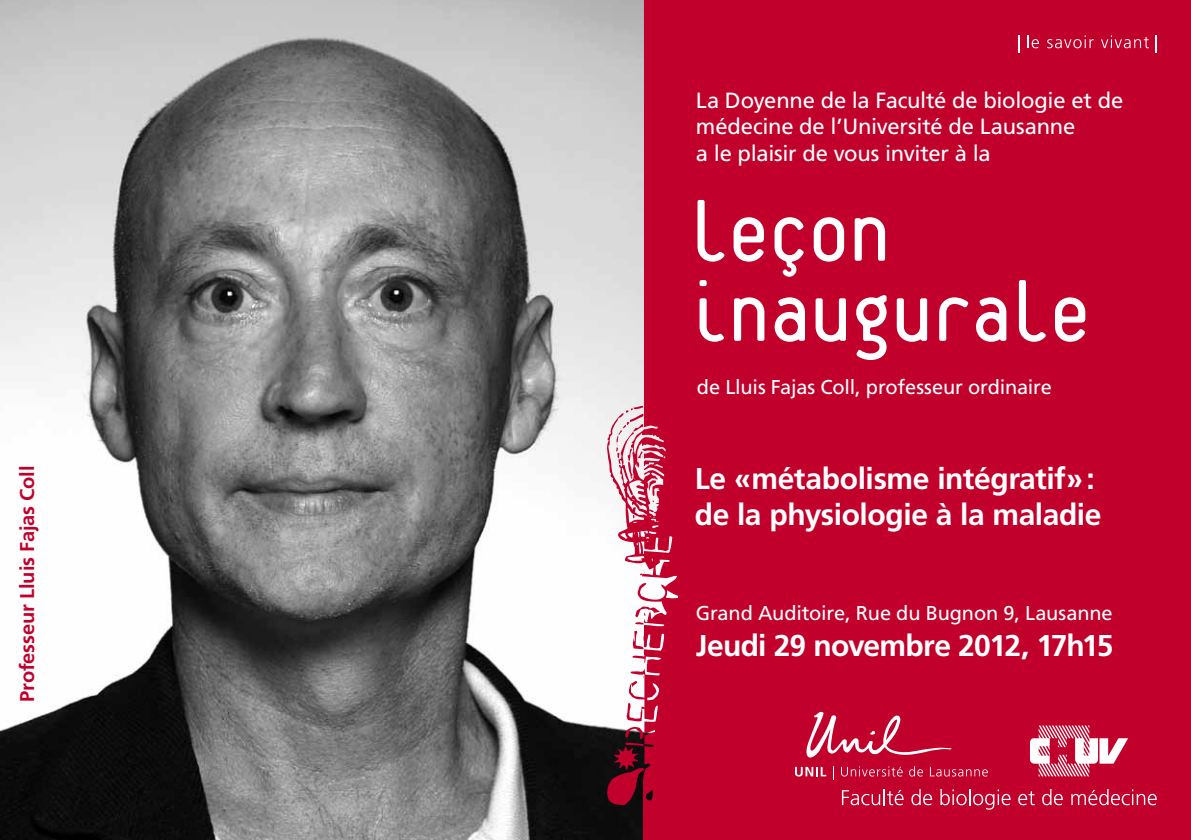
<style>
.page{position:relative;width:1191px;height:840px;background:#fff}
.page>*{position:absolute;margin:0;border:0;box-sizing:border-box;transform-origin:0 0}
.t1{font:92px/80px "Platelet";letter-spacing:-.025em;color:#fff}
.t2{font:700 30px/36.2px "Frutiger LT Std";letter-spacing:-.015em;color:#fff}
.t3{font:22px/26.4px "Frutiger LT Std";letter-spacing:-.01em;color:#fff}
.t4{font:20px "Frutiger LT Std";letter-spacing:-.01em;color:#fff}
.t5{font:700 20px "Frutiger LT Std";letter-spacing:-.005em;color:#c1002b}
</style>
<div class="page">
<img style="left:0;top:0;width:604px;height:839px">
<svg style="left:604px;top:0;width:587px;height:839px;background:#c10e36"></svg>
<svg style="left:1018px;top:35px;width:1px;height:17px"></svg>
<svg style="left:1027px;top:35px;width:12px;height:13px"></svg>
<svg style="left:1047px;top:35px;width:46px;height:13px"></svg>
<svg style="left:1101px;top:35px;width:47px;height:13px"></svg>
<svg style="left:1155px;top:35px;width:1px;height:17px"></svg>
<svg style="left:842px;top:788px;width:61px;height:16px"></svg>
<svg style="left:911px;top:788px;width:21px;height:16px"></svg>
<svg style="left:940px;top:788px;width:70px;height:21px"></svg>
<svg style="left:1018px;top:790px;width:16px;height:14px"></svg>
<svg style="left:1042px;top:788px;width:20px;height:16px"></svg>
<svg style="left:1071px;top:788px;width:85px;height:16px"></svg>
<svg style="left:806px;top:711px;width:146px;height:48px;background:#cb294d"></svg>
<svg style="left:795px;top:766px;width:31px;height:10px"></svg>
<svg style="left:832px;top:765px;width:1px;height:14px"></svg>
<svg style="left:841px;top:766px;width:61px;height:10px"></svg>
<svg style="left:909px;top:765px;width:14px;height:11px"></svg>
<svg style="left:930px;top:766px;width:57px;height:10px"></svg>
<svg style="left:1030px;top:725px;width:98px;height:50px"></svg>
<p class="t5" style="left:15px;top:701px;width:238px;rotate:-90deg">Professeur Lluis Fajas Coll</p>
<p class="t3" style="left:696px;top:87px;width:429px">La Doyenne de la Faculté de biologie et de médecine de l’Université de Lausanne<br>a le plaisir de vous inviter à la</p>
<h1 class="t1" style="left:687px;top:198px;width:405px">leçon inaugurale</h1>
<p class="t4" style="left:697px;top:375px;width:356px">de Lluis Fajas Coll, professeur ordinaire</p>
<h2 class="t2" style="left:694px;top:460px;width:408px">Le «métabolisme intégratif»: de la physiologie à la maladie</h2>
<p class="t4" style="left:696px;top:600px;width:418px">Grand Auditoire, Rue du Bugnon 9, Lausanne</p>
<h2 class="t2" style="left:696px;top:627px;width:419px">Jeudi 29 novembre 2012, 17h15</h2>
</div>
